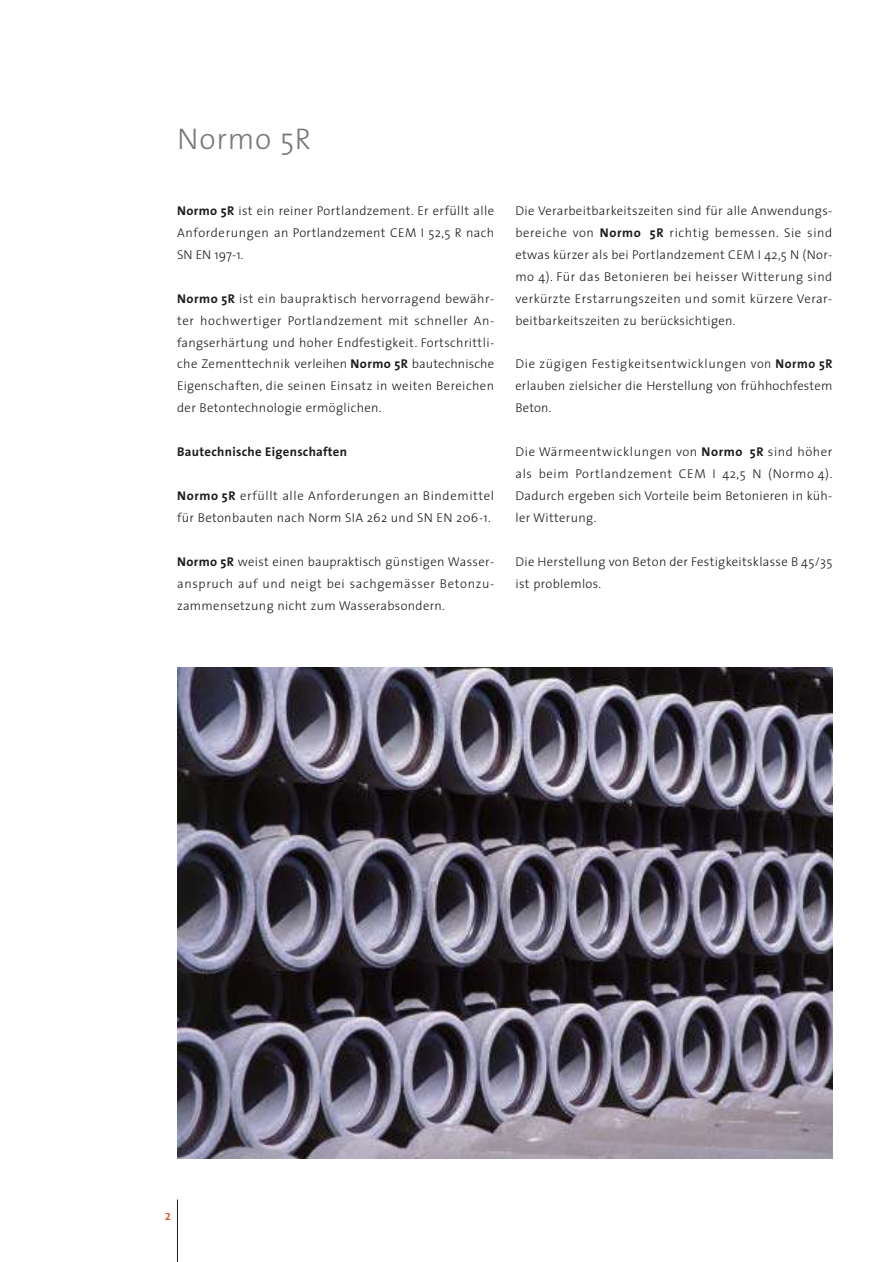
<style>
.page{position:relative;width:893px;height:1262px;background:#fff}
.page>*{position:absolute;margin:0;border:0;box-sizing:border-box;transform-origin:0 0}
.t1{font:300 30px "The Sans";letter-spacing:.025em;color:#7a7a7b}
.t2{font:300 12.75px/21.9px "The Sans";letter-spacing:.025em;color:#1c1c1a;text-align:justify}
.t3{font:700 12.75px "The Sans";letter-spacing:.025em;color:#1c1c1a}
.t4{font:10.5px "The Sans Bold Expert";color:#e45529}
.s1{font-weight:700}
</style>
<div class="page">
<hr style="left:177px;top:1199px;width:1px;height:62px;background:#1c1c1a">
<img style="left:177px;top:667px;width:655px;height:491px">
<h1 class="t1" style="left:177px;top:128px;width:135px">Normo 5R</h1>
<p class="t2" style="left:177px;top:201px;width:318px"><span class="s1">Normo 5R</span> ist ein reiner Portlandzement. Er erfüllt alle Anforderungen an Portlandzement CEM I 52,5 R nach SN EN 197-1.</p>
<p class="t2" style="left:177px;top:289px;width:318px"><span class="s1">Normo 5R</span> ist ein baupraktisch hervorragend bewähr&shy;ter hochwertiger Portlandzement mit schneller An&shy;fangserhärtung und hoher Endfestigkeit. Fortschrittli&shy;che Zementtechnik verleihen <span class="s1">Normo 5R</span> bautechnische Eigenschaften, die seinen Einsatz in weiten Bereichen der Betontechnologie ermöglichen.</p>
<p class="t3" style="left:177px;top:447px;width:171px">Bautechnische Eigenschaften</p>
<p class="t2" style="left:177px;top:486px;width:318px"><span class="s1">Normo 5R</span> erfüllt alle Anforderungen an Bindemittel für Betonbauten nach Norm SIA 262 und SN EN 206-1.</p>
<p class="t2" style="left:177px;top:552px;width:318px"><span class="s1">Normo 5R</span> weist einen baupraktisch günstigen Wasser&shy;anspruch auf und neigt bei sachgemässer Betonzu&shy;zammensetzung nicht zum Wasserabsondern.</p>
<p class="t2" style="left:515px;top:201px;width:318px">Die Verarbeitbarkeitszeiten sind für alle Anwendungs&shy;bereiche von <span class="s1">Normo 5R</span> richtig bemessen. Sie sind etwas kürzer als bei Portlandzement CEM I 42,5 N (Nor&shy;mo 4). Für das Betonieren bei heisser Witterung sind verkürzte Erstarrungszeiten und somit kürzere Verar&shy;beitbarkeitszeiten zu berücksichtigen.</p>
<p class="t2" style="left:515px;top:354px;width:318px">Die zügigen Festigkeitsentwicklungen von <span class="s1">Normo 5R </span>erlauben zielsicher die Herstellung von frühhochfestem Beton.</p>
<p class="t2" style="left:515px;top:442px;width:318px">Die Wärmeentwicklungen von <span class="s1">Normo 5R</span> sind höher als beim Portlandzement CEM I 42,5 N (Normo 4).<br>Dadurch ergeben sich Vorteile beim Betonieren in küh&shy;ler Witterung.</p>
<p class="t2" style="left:515px;top:552px;width:318px">Die Herstellung von Beton der Festigkeitsklasse B 45/35 ist problemlos.</p>
<p class="t4" style="left:165px;top:1210px;width:7px">2</p>
</div>
